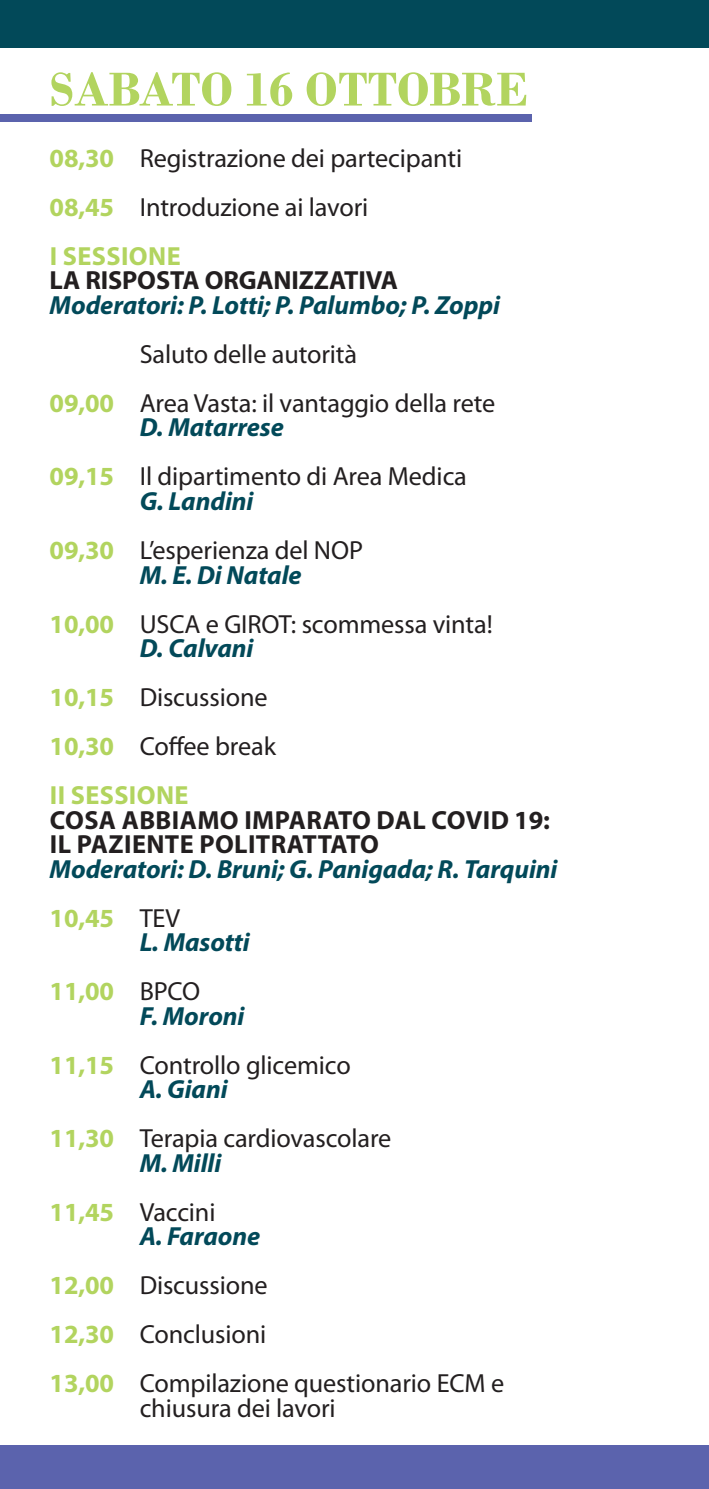
<style>
.page{position:relative;width:709px;height:1489px;background:#fff}
.page>*{position:absolute;margin:0;border:0;box-sizing:border-box;transform-origin:0 0}
.t1{font:700 50px "Bodoni";letter-spacing:-.005em;color:#b2d45f}
.t2{font:26.25px "Myriad Pro";letter-spacing:-.005em;color:#231f20}
.t3{font:italic 700 26.25px "Myriad Pro";letter-spacing:-.005em;color:#024959}
.t4{font:700 26.25px "Myriad Pro";color:#231f20}
.t5{font:700 26.25px "Myriad Pro";letter-spacing:.015em;color:#b2d45f}
.s1{font-weight:700;color:#b2d45f}
.s2{font-weight:400;color:#231f20}
</style>
<div class="page">
<div style="left:0;top:0;width:709px;height:47px;background:#024959"></div>
<div style="left:0;top:1444px;width:709px;height:44px;background:#5b63ad"></div>
<div style="left:0;top:114px;width:531px;height:8px;background:#5b63ad"></div>
<p class="t1" style="left:50px;top:60px;width:480px">SABATO 16 OTTOBRE</p>
<p class="t2" style="left:50px;top:144px;width:414px"><span class="s1">08,30</span> Registrazione dei partecipanti</p>
<p class="t2" style="left:50px;top:193px;width:320px"><span class="s1">08,45</span> Introduzione ai lavori</p>
<p class="t5" style="left:50px;top:239px;width:132px">I SESSIONE</p>
<p class="t4" style="left:50px;top:263px;width:350px">LA RISPOSTA ORGANIZZATIVA</p>
<p class="t3" style="left:50px;top:288px;width:452px">Moderatori: P. Lotti; P. Palumbo; P. Zoppi</p>
<p class="t2" style="left:140px;top:340px;width:219px">Saluto delle autorità</p>
<p class="t2" style="left:50px;top:389px;width:447px"><span class="s1">09,00</span> Area Vasta: il vantaggio della rete</p>
<p class="t3" style="left:140px;top:410px;width:146px">D. Matarrese</p>
<p class="t2" style="left:50px;top:462px;width:419px"><span class="s1">09,15</span> Il dipartimento di Area Medica</p>
<p class="t3" style="left:140px;top:484px;width:115px">G. Landini</p>
<p class="t2" style="left:50px;top:536px;width:315px"><span class="s1">09,30</span> L’esperienza del NOP</p>
<p class="t3" style="left:140px;top:557px;width:163px">M. E. Di Natale</p>
<p class="t2" style="left:50px;top:609px;width:444px"><span class="s1">10,00</span> USCA e GIROT: scommessa vinta!</p>
<p class="t3" style="left:140px;top:631px;width:115px">D. Calvani</p>
<p class="t2" style="left:50px;top:683px;width:220px"><span class="s1">10,15</span> Discussione</p>
<p class="t2" style="left:50px;top:732px;width:228px"><span class="s1">10,30</span> Coffee break</p>
<p class="t5" style="left:50px;top:778px;width:140px">II SESSIONE</p>
<p class="t4" style="left:50px;top:802px;width:501px">COSA ABBIAMO IMPARATO DAL COVID 19:</p>
<p class="t4" style="left:50px;top:827px;width:330px">IL PAZIENTE POLITRATTATO</p>
<p class="t3" style="left:50px;top:851px;width:509px">Moderatori: D. Bruni; G. Panigada; R. Tarquini</p>
<p class="t5" style="left:50px;top:900px;width:132px">10,45 <span class="s2">TEV</span></p>
<p class="t3" style="left:140px;top:925px;width:112px">L. Masotti</p>
<p class="t5" style="left:50px;top:974px;width:152px">11,00 <span class="s2">BPCO</span></p>
<p class="t3" style="left:140px;top:998px;width:106px">F. Moroni</p>
<p class="t2" style="left:50px;top:1050px;width:303px"><span class="s1">11,15</span> Controllo glicemico</p>
<p class="t3" style="left:140px;top:1072px;width:89px">A. Giani</p>
<p class="t2" style="left:50px;top:1124px;width:343px"><span class="s1">11,30</span> Terapia cardiovascolare</p>
<p class="t3" style="left:140px;top:1145px;width:83px">M. Milli</p>
<p class="t2" style="left:50px;top:1197px;width:167px"><span class="s1">11,45</span> Vaccini</p>
<p class="t3" style="left:140px;top:1219px;width:122px">A. Faraone</p>
<p class="t2" style="left:50px;top:1271px;width:220px"><span class="s1">12,00</span> Discussione</p>
<p class="t2" style="left:50px;top:1320px;width:218px"><span class="s1">12,30</span> Conclusioni</p>
<p class="t2" style="left:50px;top:1369px;width:456px"><span class="s1">13,00</span> Compilazione questionario ECM e</p>
<p class="t2" style="left:140px;top:1393px;width:198px">chiusura dei lavori</p>
</div>
